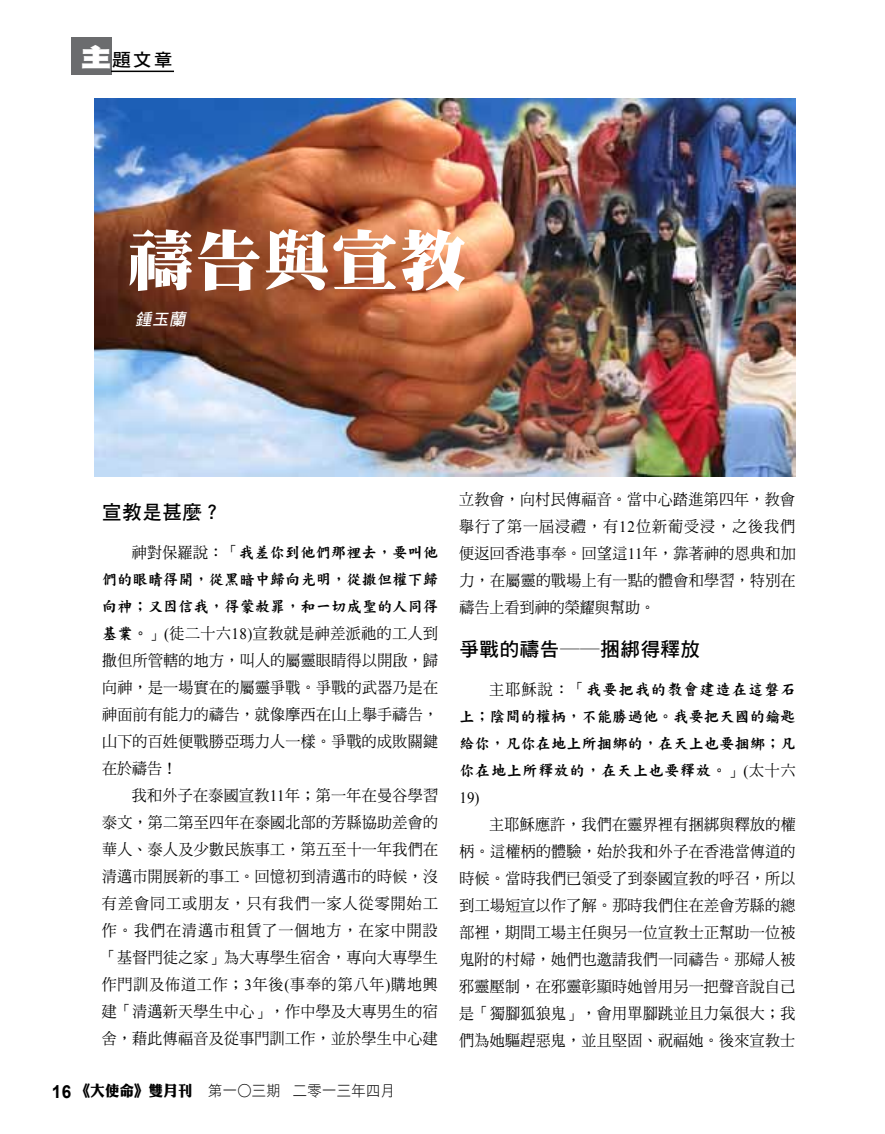
<style>
.page{position:relative;width:885px;height:1134px;background:#fff}
.page>*{position:absolute;margin:0;border:0;box-sizing:border-box;transform-origin:0 0}
.t1{font:66px "DF Ming UB HK BF";letter-spacing:.03em;color:#fff}
.t2{font:19.5px "DF Hei Std W7";letter-spacing:.03em;color:#000}
.t3{font:17.85px "DF Hei Std W7";color:#000;scale:1.06 1}
.t4{font:italic 16.5px "DF Hei Std W7";color:#fff}
.t5{font:15.75px/27px "DF Ming Std W5";letter-spacing:.02em;color:#000;text-align:justify;scale:.95 1}
.t6{font:15.75px/27px "DF Kai Shu Std W9";letter-spacing:.02em;color:#000;text-align:justify;scale:.95 1}
.t7{font:15.75px "Times New Roman";color:#000;scale:.95 1}
.t8{font:15px "DF Hei Std W3";letter-spacing:.025em;color:#000;scale:.95 1}
.s1{font-family:"DF Hei Std W12";font-size:25.5px;color:#fff}
.s2{font-family:"DF Ming Std W5"}
.s3{font-family:"DF Kai Shu Std W9"}
.s4{font-family:"Times New Roman"}
.s5{font-family:"Arial";font-weight:700;font-size:18px}
.s6{font-family:"DF Li King Hei Std W8"}
</style>
<div class="page">
<div style="left:71px;top:37px;width:41px;height:38px;background:#6b6c6e"></div>
<hr style="left:111px;top:71px;width:63px;height:1px;background:#000">
<img style="left:95px;top:98px;width:700px;height:379px">
<p class="t3" style="left:81px;top:50px;width:88px"><span class="s1">主</span>題文章</p>
<h1 class="t1" style="left:128px;top:227px;width:339px">禱告與宣教</h1>
<p class="t4" style="left:135px;top:310px;width:55px">鍾玉蘭</p>
<p class="t2" style="left:102px;top:502px;width:121px">宣教是甚麼？</p>
<p class="t6" style="left:102px;top:539px;width:355px;text-indent:30px"><span class="s2">神對保羅說：「</span>我差你到他們那裡去，要叫他們的眼睛得開，從黑暗中歸向光明，從撒但權下歸向神；又因信我，得蒙赦罪，和一切成聖的人同得</p>
<p class="t5" style="left:102px;top:620px;width:355px"><span class="s3">基業。</span>」<span class="s4">(</span>徒二十六<span class="s4">18)</span>宣教就是神差派祂的工人到撒但所管轄的地方，叫人的屬靈眼睛得以開啟，歸向神，是一場實在的屬靈爭戰。爭戰的武器乃是在神面前有能力的禱告，就像摩西在山上擧手禱告，山下的百姓便戰勝亞瑪力人一樣。爭戰的成敗關鍵在於禱告！</p>
<p class="t5" style="left:102px;top:782px;width:355px;text-indent:30px">我和外子在泰國宣教<span class="s4">11</span>年；第一年在曼谷學習泰文，第二第至四年在泰國北部的芳縣協助差會的華人、泰人及少數民族事工，第五至十一年我們在清邁市開展新的事工。回憶初到清邁市的時候，沒有差會同工或朋友，只有我們一家人從零開始工作。我們在清邁市租賃了一個地方，在家中開設「基督門徒之家」為大專學生宿舍，專向大專學生作門訓及佈道工作；<span class="s4">3</span>年後<span class="s4">(</span>事奉的第八年<span class="s4">)</span>購地興建「清邁新天學生中心」，作中學及大專男生的宿舍，藉此傳福音及從事門訓工作，並於學生中心建</p>
<p class="t8" style="left:52px;top:1083px;width:362px"><span class="s5">16</span> <span class="s6">《大使命》雙月刊</span> 第一○三期 二零一三年四月</p>
<p class="t5" style="left:459px;top:485px;width:356px">立教會，向村民傳福音。當中心踏進第四年，教會擧行了第一屆浸禮，有<span class="s4">12</span>位新葡受浸，之後我們便返回香港事奉。回望這<span class="s4">11</span>年，靠著神的恩典和加力，在屬靈的戰場上有一點的體會和學習，特別在禱告上看到神的榮耀與幫助。</p>
<p class="t2" style="left:459px;top:638px;width:242px">爭戰的禱告──捆綁得釋放</p>
<p class="t6" style="left:459px;top:675px;width:355px;text-indent:30px"><span class="s2">主耶穌說：「</span>我要把我的教會建造在這磐石上；陰間的權柄，不能勝過他。我要把天國的鑰匙給你，凡你在地上所捆綁的，在天上也要捆綁；凡你在地上所釋放的，在天上也要釋放。<span class="s2">」</span><span class="s4">(</span><span class="s2">太十六</span></p>
<p class="t7" style="left:459px;top:787px;width:23px">19)</p>
<p class="t5" style="left:459px;top:810px;width:355px;text-indent:30px">主耶穌應許，我們在靈界裡有捆綁與釋放的權柄。這權柄的體驗，始於我和外子在香港當傳道的時候。當時我們已領受了到泰國宣教的呼召，所以到工場短宣以作了解。那時我們住在差會芳縣的總部裡，期間工場主任與另一位宣教士正幫助一位被鬼附的村婦，她們也邀請我們一同禱告。那婦人被邪靈壓制，在邪靈彰顯時她曾用另一把聲音說自己是「獨腳狐狼鬼」，會用單腳跳並且力氣很大；我們為她驅趕惡鬼，並且堅固、祝福她。後來宣教士</p>
</div>
